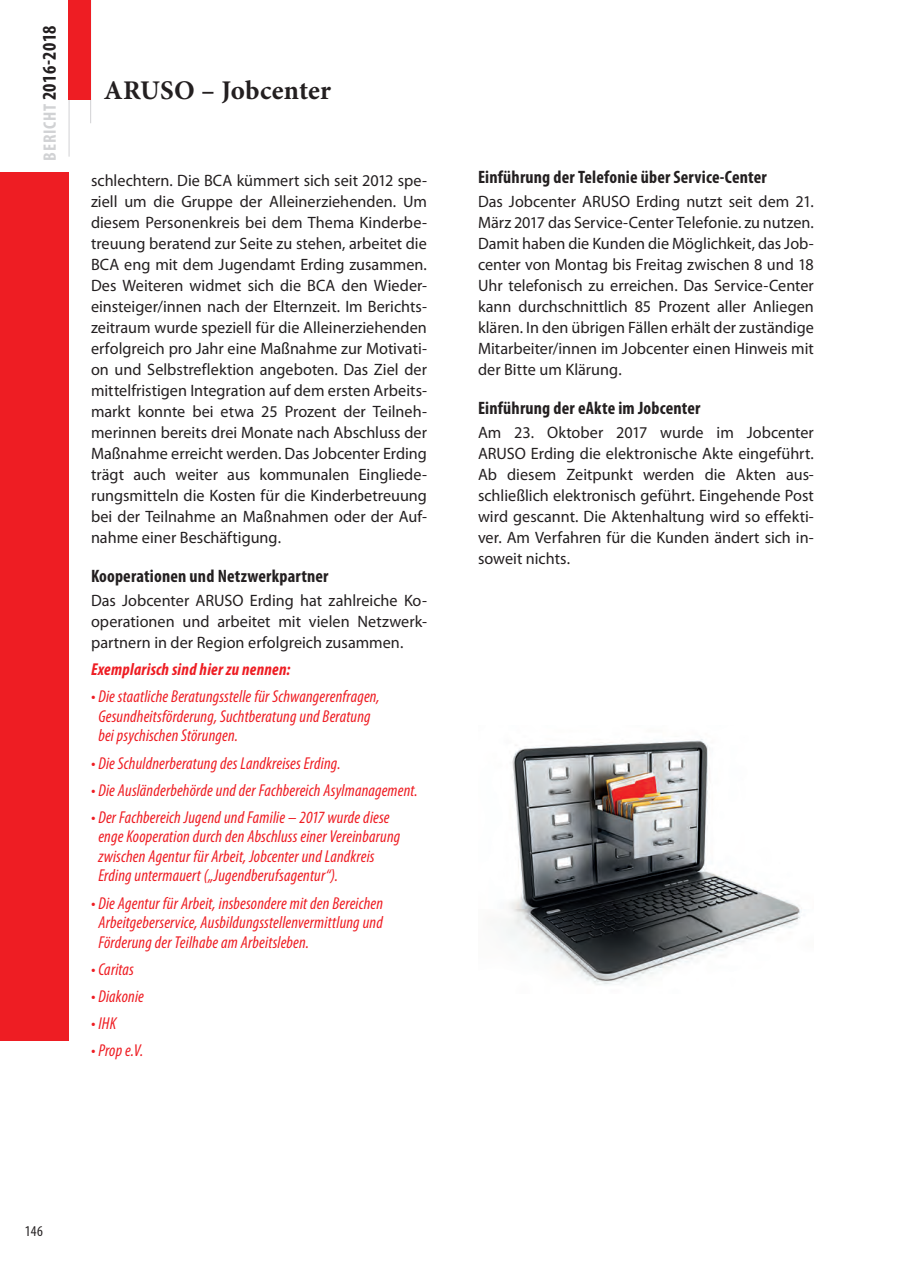
<style>
.page{position:relative;width:905px;height:1275px;background:#fff}
.page>*{position:absolute;margin:0;border:0;box-sizing:border-box;transform-origin:0 0}
.t1{font:700 27px "Minion Pro";letter-spacing:.005em;color:#231f20}
.t2{font:700 condensed 19.5px "Myriad Pro";letter-spacing:.02em;color:#231f20}
.t3{font:700 condensed 18px "Myriad Pro";letter-spacing:.01em;color:#231f20}
.t4{font:italic condensed 17.25px/19.5px "Myriad Pro";letter-spacing:.01em;color:#ee1d23}
.t5{font:italic 700 condensed 17.25px "Myriad Pro";letter-spacing:.015em;color:#ee1d23}
.t6{font:16.5px/21px "Myriad Pro";color:#231f20;text-align:justify}
.t7{font:condensed 15px "Myriad Pro";color:#231f20}
.s1{font-size:18px;color:#d1d2d4}
</style>
<div class="page">
<hr style="left:69px;top:0;width:1px;height:157px;background:#d1d2d4">
<hr style="left:90px;top:0;width:1px;height:123px;background:#d1d2d4">
<div style="left:69px;top:0;width:22px;height:100px;background:#ee1d23"></div>
<img style="left:506px;top:739px;width:296px;height:246px">
<div style="left:0;top:172px;width:69px;height:868px;background:#ee1d23"></div>
<p class="t2" style="left:37px;top:161px;width:137px;rotate:-90deg"><span class="s1">BERICHT</span> 2016-2018</p>
<h1 class="t1" style="left:104px;top:71px;width:229px">ARUSO – Jobcenter</h1>
<p class="t6" style="left:91px;top:170px;width:337px">schlechtern. Die BCA kümmert sich seit 2012 spe&shy;ziell um die Gruppe der Alleinerziehenden. Um diesem Personenkreis bei dem Thema Kinderbe&shy;treuung beratend zur Seite zu stehen, arbeitet die BCA eng mit dem Jugendamt Erding zusammen.<br>Des Weiteren widmet sich die BCA den Wieder&shy;einsteiger/innen nach der Elternzeit. Im Berichts&shy;zeitraum wurde speziell für die Alleinerziehenden erfolgreich pro Jahr eine Maßnahme zur Motivati&shy;on und Selbstreflektion angeboten. Das Ziel der mittelfristigen Integration auf dem ersten Arbeits&shy;markt konnte bei etwa 25 Prozent der Teilneh&shy;merinnen bereits drei Monate nach Abschluss der Maßnahme erreicht werden. Das Jobcenter Erding trägt auch weiter aus kommunalen Eingliede&shy;rungsmitteln die Kosten für die Kinderbetreuung bei der Teilnahme an Maßnahmen oder der Auf&shy;nahme einer Beschäftigung.</p>
<p class="t3" style="left:91px;top:565px;width:239px">Kooperationen und Netzwerkpartner</p>
<p class="t6" style="left:91px;top:590px;width:337px">Das Jobcenter ARUSO Erding hat zahlreiche Ko&shy;operationen und arbeitet mit vielen Netzwerk&shy;partnern in der Region erfolgreich zusammen.</p>
<p class="t5" style="left:91px;top:659px;width:201px">Exemplarisch sind hier zu nennen:</p>
<p class="t4" style="left:98px;top:687px;width:283px;text-indent:-7px">• Die staatliche Beratungsstelle für Schwangerenfragen,<br>Gesundheitsförderung, Suchtberatung und Beratung bei psychischen Störungen.</p>
<p class="t4" style="left:91px;top:753px;width:251px">• Die Schuldnerberatung des Landkreises Erding.</p>
<p class="t4" style="left:91px;top:780px;width:328px">• Die Ausländerbehörde und der Fachbereich Asylmanagement.</p>
<p class="t4" style="left:98px;top:807px;width:303px;text-indent:-7px">• Der Fachbereich Jugend und Familie – 2017 wurde diese enge Kooperation durch den Abschluss einer Vereinbarung zwischen Agentur für Arbeit, Jobcenter und Landkreis Erding untermauert („Jugendberufsagentur“).</p>
<p class="t4" style="left:98px;top:893px;width:286px;text-align:justify;text-indent:-7px">• Die Agentur für Arbeit, insbesondere mit den Bereichen Arbeitgeberservice, Ausbildungsstellenvermittlung und Förderung der Teilhabe am Arbeitsleben.</p>
<p class="t4" style="left:91px;top:959px;width:44px">• Caritas</p>
<p class="t4" style="left:91px;top:986px;width:54px">• Diakonie</p>
<p class="t4" style="left:91px;top:1013px;width:27px">• IHK</p>
<p class="t4" style="left:91px;top:1040px;width:54px">• Prop e.V.</p>
<p class="t3" style="left:478px;top:166px;width:290px">Einführung der Telefonie über Service-Center</p>
<p class="t6" style="left:478px;top:191px;width:337px">Das Jobcenter ARUSO Erding nutzt seit dem 21.<br>März 2017 das Service-Center Telefonie. zu nutzen.<br>Damit haben die Kunden die Möglichkeit, das Job&shy;center von Montag bis Freitag zwischen 8 und 18<br>Uhr telefonisch zu erreichen. Das Service-Center kann durchschnittlich 85 Prozent aller Anliegen klären. In den übrigen Fällen erhält der zuständige Mitarbeiter/innen im Jobcenter einen Hinweis mit der Bitte um Klärung.</p>
<p class="t3" style="left:478px;top:397px;width:224px">Einführung der eAkte im Jobcenter</p>
<p class="t6" style="left:478px;top:422px;width:337px">Am 23. Oktober 2017 wurde im Jobcenter ARUSO Erding die elektronische Akte eingeführt.<br>Ab diesem Zeitpunkt werden die Akten aus&shy;schließlich elektronisch geführt. Eingehende Post wird gescannt. Die Aktenhaltung wird so effekti&shy;ver. Am Verfahren für die Kunden ändert sich in&shy;soweit nichts.</p>
<p class="t7" style="left:25px;top:1222px;width:19px">146</p>
</div>
